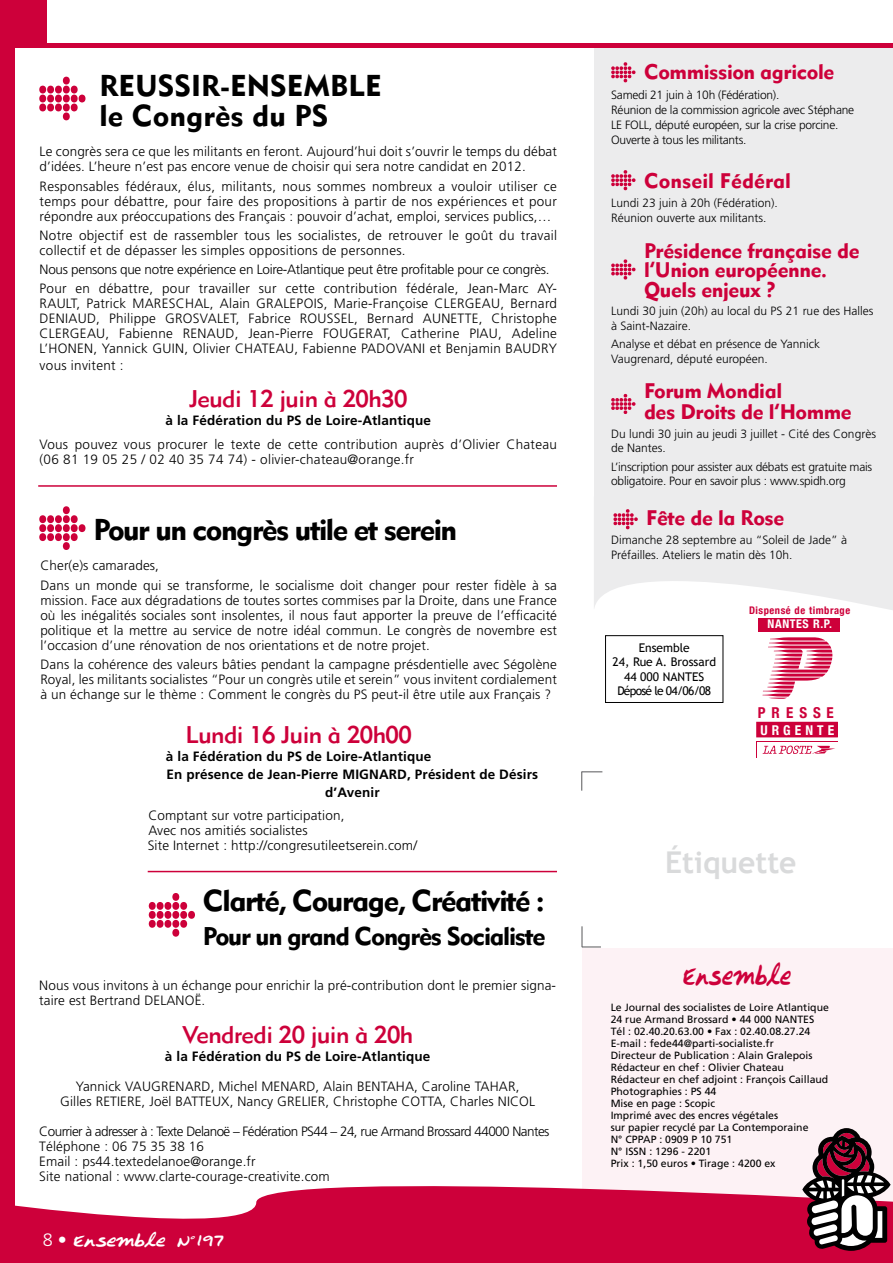
<style>
.page{position:relative;width:893px;height:1263px;background:#fff}
.page>*{position:absolute;margin:0;border:0;box-sizing:border-box;transform-origin:0 0}
.t1{font:30px "Metro Black Two";letter-spacing:-.05em;color:#000}
.t2{font:30px/30px "Metro Black Two";color:#000}
.t3{font:700 30px "Trebuchet MS";color:#d9dadb}
.t4{font:27.3px "Ripley Script";letter-spacing:.005em;color:#cd003a;scale:.77 1}
.t5{font:25.5px "Metro Black Two";letter-spacing:-.05em;color:#000}
.t6{font:24px "Metro Medium Two";letter-spacing:-.02em;color:#cd003a}
.t7{font:21px/19.5px "Metro Black Two";letter-spacing:-.02em;color:#cd003a}
.t8{font:21px "Metro Black Two";color:#cd003a}
.t9{font:18px "Ripley Script";color:#fff}
.t10{font:700 condensed 15px "Helvetica Neue";letter-spacing:.4em;color:#cd003a}
.t11{font:300 13.5px/15px "Frutiger";letter-spacing:.01em;color:#000}
.t12{font:700 13.5px "Frutiger";letter-spacing:.01em;color:#000}
.t13{font:300 13.5px/19.2px "Frutiger";letter-spacing:-.02em;color:#000}
.t14{font:700 condensed 13.5px "Helvetica Neue";letter-spacing:.3em;color:#fff}
.t15{font:300 12px/14.4px "Frutiger";color:#000}
.t16{font:300 12px/15px "Frutiger";letter-spacing:-.02em;color:#000}
.t17{font:12px/14.4px "Trebuchet MS";color:#000;text-align:center}
.t18{font:700 condensed 12px "Helvetica Neue";letter-spacing:.05em;color:#fff}
.t19{font:10.5px/12px "Frutiger";color:#000}
.t20{font:700 condensed 10.5px "Helvetica Neue";letter-spacing:.05em;color:#cd003a}
.s1{font-family:"Frutiger";font-weight:300}
</style>
<div class="page">
<div style="left:594px;top:44px;width:299px;height:459px;background:#ececed"></div>
<div style="left:583px;top:948px;width:310px;height:271px;background:#fdf2f5"></div>
<svg style="left:14px;top:1166px;width:879px;height:97px;fill:#cd003a"></svg>
<hr style="left:0;top:43px;width:893px;height:4px;background:#cd003a">
<div style="left:0;top:0;width:47px;height:44px;background:#cd003a"></div>
<svg style="left:802px;top:1128px;width:88px;height:123px"></svg>
<div style="left:605px;top:635px;width:118px;height:68px;border:1px solid #000"></div>
<div style="left:757px;top:722px;width:80px;height:15px;background:#cd003a"></div>
<div style="left:756px;top:741px;width:82px;height:17px;background:#cd003a"></div>
<div style="left:757px;top:742px;width:80px;height:16px;background:#fff"></div>
<svg style="left:763px;top:746px;width:72px;height:8px"></svg>
<div style="left:758px;top:618px;width:82px;height:13px;background:#cd003a"></div>
<svg style="left:762px;top:637px;width:70px;height:62px"></svg>
<svg style="left:581px;top:772px;width:21px;height:19px"></svg>
<svg style="left:582px;top:926px;width:19px;height:22px"></svg>
<div style="left:0;top:43px;width:14px;height:1220px;background:#cd003a"></div>
<svg style="left:149px;top:893px;width:46px;height:44px"></svg>
<svg style="left:611px;top:259px;width:24px;height:21px"></svg>
<svg style="left:611px;top:394px;width:24px;height:20px"></svg>
<svg style="left:39px;top:77px;width:47px;height:43px"></svg>
<svg style="left:611px;top:62px;width:24px;height:20px"></svg>
<svg style="left:611px;top:170px;width:24px;height:20px"></svg>
<svg style="left:39px;top:506px;width:47px;height:44px"></svg>
<hr style="left:38px;top:485px;width:519px;height:2px;background:#cd003a">
<hr style="left:148px;top:871px;width:409px;height:1px;background:#cd003a">
<svg style="left:594px;top:503px;width:299px;height:107px"></svg>
<h1 class="t2" style="left:100px;top:69px;width:284px">REUSSIR-ENSEMBLE le Congrès du PS</h1>
<p class="t11" style="left:40px;top:144px;width:519px">Le congrès sera ce que les militants en feront. Aujourd’hui doit s’ouvrir le temps du débat d’idées. L’heure n’est pas encore venue de choisir qui sera notre candidat en 2012.</p>
<p class="t11" style="left:40px;top:179px;width:519px;text-align:justify">Responsables fédéraux, élus, militants, nous sommes nombreux a vouloir utiliser ce temps pour débattre, pour faire des propositions à partir de nos expériences et pour répondre aux préoccupations des Français : pouvoir d’achat, emploi, services publics,…</p>
<p class="t11" style="left:40px;top:228px;width:519px">Notre objectif est de rassembler tous les socialistes, de retrouver le goût du travail collectif et de dépasser les simples oppositions de personnes.</p>
<p class="t13" style="left:40px;top:260px;width:519px">Nous pensons que notre expérience en Loire-Atlantique peut être profitable pour ce congrès.<br>Pour en débattre, pour travailler sur cette contribution fédérale, Jean-Marc AY-</p>
<p class="t11" style="left:40px;top:296px;width:519px;text-align:justify">RAULT, Patrick MARESCHAL, Alain GRALEPOIS, Marie-Françoise CLERGEAU, Bernard DENIAUD, Philippe GROSVALET, Fabrice ROUSSEL, Bernard AUNETTE, Christophe CLERGEAU, Fabienne RENAUD, Jean-Pierre FOUGERAT, Catherine PIAU, Adeline L’HONEN, Yannick GUIN, Olivier CHATEAU, Fabienne PADOVANI et Benjamin BAUDRY vous invitent :</p>
<h3 class="t6" style="left:189px;top:384px;width:220px">Jeudi 12 juin à 20h30</h3>
<p class="t12" style="left:166px;top:412px;width:267px">à la Fédération du PS de Loire-Atlantique</p>
<p class="t11" style="left:40px;top:436px;width:519px">Vous pouvez vous procurer le texte de cette contribution auprès d’Olivier Chateau (06 81 19 05 25 / 02 40 35 74 74) - olivier-chateau@orange.fr</p>
<h1 class="t1" style="left:93px;top:511px;width:365px">Pour un congrès utile et serein</h1>
<p class="t11" style="left:40px;top:556px;width:518px;line-height:19.2px">Cher(e)s camarades,<br>Dans un monde qui se transforme, le socialisme doit changer pour rester fidèle à sa</p>
<p class="t11" style="left:40px;top:592px;width:518px;text-align:justify">mission. Face aux dégradations de toutes sortes commises par la Droite, dans une France où les inégalités sociales sont insolentes, il nous faut apporter la preuve de l’efficacité politique et la mettre au service de notre idéal commun. Le congrès de novembre est l’occasion d’une rénovation de nos orientations et de notre projet.</p>
<p class="t11" style="left:40px;top:657px;width:518px;text-align:justify">Dans la cohérence des valeurs bâties pendant la campagne présdentielle avec Ségolène Royal, les militants socialistes “Pour un congrès utile et serein” vous invitent cordialement à un échange sur le thème : Comment le congrès du PS peut-il être utile aux Français ?</p>
<h3 class="t6" style="left:185px;top:720px;width:228px">Lundi 16 Juin à 20h00</h3>
<p class="t12" style="left:166px;top:748px;width:267px">à la Fédération du PS de Loire-Atlantique</p>
<p class="t12" style="left:167px;top:766px;width:373px">En présence de Jean-Pierre MIGNARD, Président de Désirs</p>
<p class="t12" style="left:325px;top:784px;width:56px">d’Avenir</p>
<p class="t11" style="left:148px;top:808px;width:271px">Comptant sur votre participation,<br>Avec nos amitiés socialistes<br>Site Internet : http://congresutileetserein.com/</p>
<h1 class="t1" style="left:203px;top:881px;width:343px">Clarté, Courage, Créativité :</h1>
<h3 class="t5" style="left:203px;top:920px;width:344px">Pour un grand Congrès Socialiste</h3>
<p class="t11" style="left:39px;top:978px;width:518px">Nous vous invitons à un échange pour enrichir la pré-contribution dont le premier signa&shy;taire est Bertrand DELANOË.</p>
<h3 class="t6" style="left:182px;top:1019px;width:233px">Vendredi 20 juin à 20h</h3>
<p class="t12" style="left:165px;top:1048px;width:267px">à la Fédération du PS de Loire-Atlantique</p>
<p class="t11" style="left:60px;top:1078px;width:476px;text-align:center">Yannick VAUGRENARD, Michel MENARD, Alain BENTAHA, Caroline TAHAR,<br>Gilles RETIERE, Joël BATTEUX, Nancy GRELIER, Christophe COTTA, Charles NICOL</p>
<p class="t11" style="left:39px;top:1123px;width:512px">Courrier à adresser à : Texte Delanoë – Fédération PS44 – 24, rue Armand Brossard 44000 Nantes Téléphone : 06 75 35 38 16<br>Email : ps44.textedelanoe@orange.fr<br>Site national : www.clarte-courage-creativite.com</p>
<h3 class="t9" style="left:58px;top:1229px;width:167px"><span class="s1">•</span> Ensemble N°197</h3>
<h3 class="t7" style="left:644px;top:62px;width:192px">Commission agricole</h3>
<p class="t16" style="left:611px;top:87px;width:244px">Samedi 21 juin à 10h (Fédération).<br>Réunion de la commission agricole avec Stéphane LE FOLL, député européen, sur la crise porcine.<br>Ouverte à tous les militants.</p>
<h3 class="t8" style="left:644px;top:167px;width:149px">Conseil Fédéral</h3>
<p class="t15" style="left:611px;top:195px;width:168px;line-height:15px">Lundi 23 juin à 20h (Fédération).<br>Réunion ouverte aux militants.</p>
<h3 class="t7" style="left:644px;top:240px;width:217px">Présidence française de l’Union européenne.<br>Quels enjeux ?</h3>
<p class="t15" style="left:611px;top:304px;width:264px">Lundi 30 juin (20h) au local du PS 21 rue des Halles à Saint-Nazaire.</p>
<p class="t15" style="left:611px;top:337px;width:210px">Analyse et débat en présence de Yannick<br>Vaugrenard, député européen.</p>
<h3 class="t7" style="left:644px;top:380px;width:209px;line-height:21px">Forum Mondial<br>des Droits de l’Homme</h3>
<p class="t15" style="left:611px;top:426px;width:266px">Du lundi 30 juin au jeudi 3 juillet - Cité des Congrès de Nantes.</p>
<p class="t16" style="left:611px;top:459px;width:262px;line-height:14.4px">L’inscription pour assister aux débats est gratuite mais obligatoire. Pour en savoir plus : www.spidh.org</p>
<h3 class="t7" style="left:646px;top:508px;width:140px">Fête de la Rose</h3>
<p class="t15" style="left:611px;top:533px;width:237px">Dimanche 28 septembre au “Soleil de Jade” à<br>Préfailles. Ateliers le matin dès 10h.</p>
<p class="t17" style="left:612px;top:641px;width:105px">Ensemble<br>24, Rue A. Brossard<br>44 000 NANTES<br>Déposé le 04/06/08</p>
<p class="t20" style="left:749px;top:603px;width:103px">Dispensé de timbrage</p>
<p class="t18" style="left:768px;top:616px;width:66px">NANTES R.P.</p>
<p class="t10" style="left:758px;top:703px;width:78px">PRESSE</p>
<p class="t14" style="left:760px;top:722px;width:75px">URGENTE</p>
<h1 class="t3" style="left:665px;top:843px;width:133px">Étiquette</h1>
<h2 class="t4" style="left:681px;top:959px;width:144px">Ensemble</h2>
<p class="t19" style="left:611px;top:1001px;width:220px">Le Journal des socialistes de Loire Atlantique 24 rue Armand Brossard • 44 000 NANTES Tél : 02.40.20.63.00 • Fax : 02.40.08.27.24<br>E-mail : fede44@parti-socialiste.fr<br>Directeur de Publication : Alain Gralepois Rédacteur en chef : Olivier Chateau Rédacteur en chef adjoint : François Caillaud Photographies : PS 44<br>Mise en page : Scopic<br>Imprimé avec des encres végétales<br>sur papier recyclé par La Contemporaine<br>N° CPPAP : 0909 P 10 751<br>N° ISSN : 1296 - 2201<br>Prix : 1,50 euros • Tirage : 4200 ex</p>
</div>
